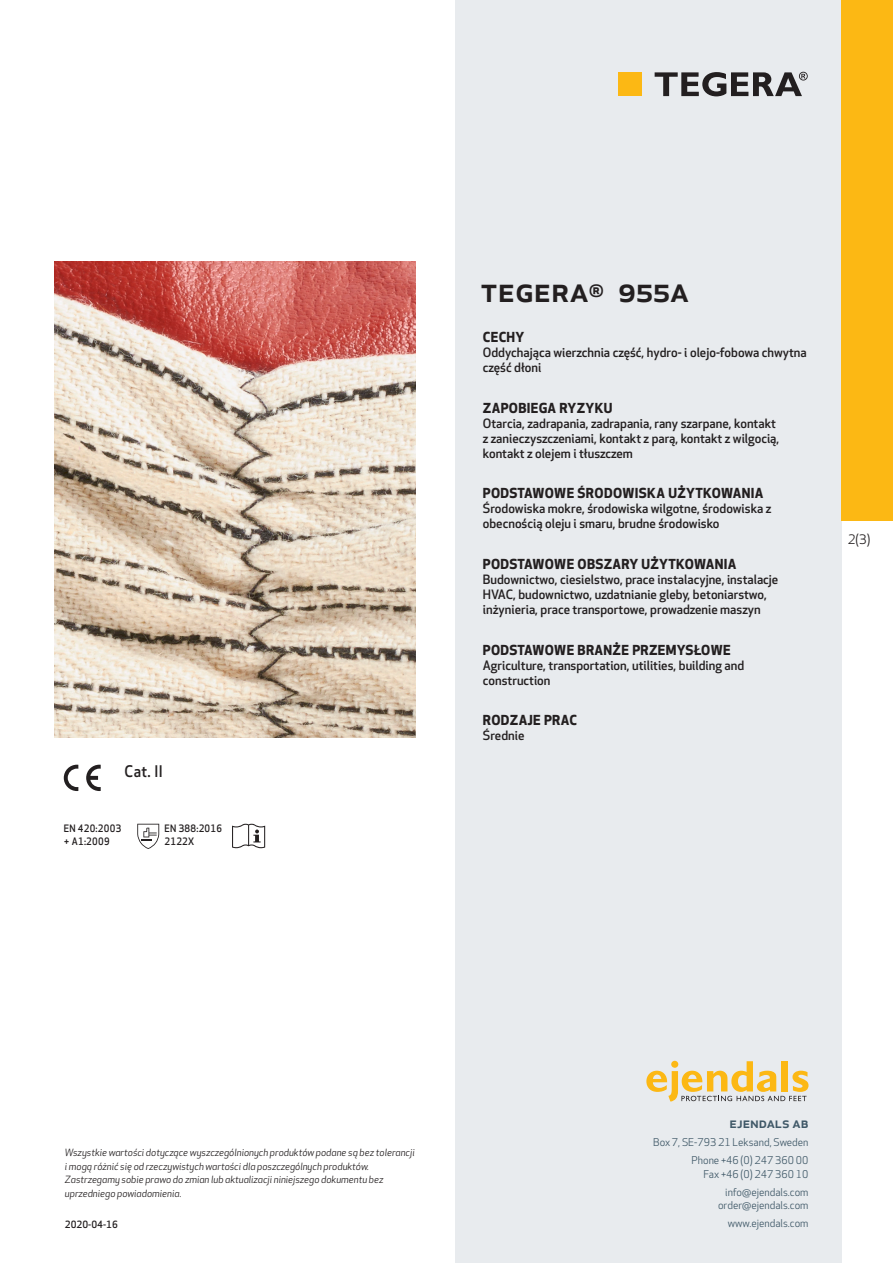
<style>
.page{position:relative;width:893px;height:1263px;background:#fff}
.page>*{position:absolute;margin:0;border:0;box-sizing:border-box;transform-origin:0 0}
.prodname{font:500 34.5px "Apex New";color:#231f20}
.Artikel{font:500 15.6px "Apex New";color:#231f20;scale:.95 1}
.t1{font:500 15px "Apex New";color:#405968}
.Funktion_body{font:700 13.5px "Apex New";letter-spacing:.025em;color:#231f20}
.t2{font:12.75px "Apex New";color:#231f20}
.Funktion_body-2{font:500 12.6px/15px "Apex New";color:#231f20}
.t3{font:10.5px/18px "Apex New";color:#405968;text-align:right}
.Artikel-2{font:500 10.05px/13.5px "Apex New";letter-spacing:.025em;color:#231f20;scale:.95 1}
.t4{font:italic 9.75px/13.5px "Apex New";color:#231f20}
.Sidfot_datum{font:500 9.75px "Apex New";color:#231f20}
</style>
<div class="page">
<div style="left:455px;top:0;width:387px;height:1263px;background:#e8ebee"></div>
<svg style="left:646px;top:1061px;width:162px;height:40px"></svg>
<div style="left:842px;top:0;width:51px;height:520px;background:#fcb814"></div>
<div style="left:618px;top:72px;width:24px;height:24px;background:#fcb814"></div>
<svg style="left:655px;top:72px;width:153px;height:24px"></svg>
<svg style="left:86px;top:765px;width:15px;height:26px"></svg>
<svg style="left:64px;top:765px;width:14px;height:26px"></svg>
<svg style="left:137px;top:824px;width:22px;height:25px"></svg>
<svg style="left:232px;top:824px;width:33px;height:24px"></svg>
<img style="left:54px;top:261px;width:361px;height:477px">
<p class="Artikel" style="left:125px;top:761px;width:42px">Cat. II</p>
<p class="Artikel-2" style="left:64px;top:821px;width:62px">EN 420:2003 + A1:2009</p>
<p class="Artikel-2" style="left:165px;top:821px;width:62px">EN 388:2016<br>2122X</p>
<p class="prodname" style="left:480px;top:266px;width:210px">TEGERA<sup>®</sup> 955A</p>
<p class="Funktion_body" style="left:483px;top:327px;width:43px">CECHY</p>
<p class="Funktion_body-2" style="left:483px;top:345px;width:325px">Oddychająca wierzchnia część, hydro- i olejo-fobowa chwytna część dłoni</p>
<p class="Funktion_body" style="left:483px;top:398px;width:131px">ZAPOBIEGA RYZYKU</p>
<p class="Funktion_body-2" style="left:483px;top:415px;width:298px">Otarcia, zadrapania, zadrapania, rany szarpane, kontakt z zanieczyszczeniami, kontakt z parą, kontakt z wilgocią, kontakt z olejem i tłuszczem</p>
<p class="Funktion_body" style="left:483px;top:483px;width:282px">PODSTAWOWE ŚRODOWISKA UŻYTKOWANIA</p>
<p class="Funktion_body-2" style="left:483px;top:501px;width:290px">Środowiska mokre, środowiska wilgotne, środowiska z obecnością oleju i smaru, brudne środowisko</p>
<p class="Funktion_body" style="left:483px;top:554px;width:255px">PODSTAWOWE OBSZARY UŻYTKOWANIA</p>
<p class="Funktion_body-2" style="left:483px;top:571px;width:297px">Budownictwo, ciesielstwo, prace instalacyjne, instalacje<br>HVAC, budownictwo, uzdatnianie gleby, betoniarstwo, inżynieria, prace transportowe, prowadzenie maszyn</p>
<p class="Funktion_body" style="left:483px;top:640px;width:249px">PODSTAWOWE BRANŻE PRZEMYSŁOWE</p>
<p class="Funktion_body-2" style="left:483px;top:657px;width:263px">Agriculture, transportation, utilities, building and construction</p>
<p class="Funktion_body" style="left:483px;top:710px;width:96px">RODZAJE PRAC</p>
<p class="Funktion_body-2" style="left:483px;top:728px;width:43px">Średnie</p>
<p class="t2" style="left:848px;top:531px;width:24px">2(3)</p>
<p class="t4" style="left:65px;top:1146px;width:351px">Wszystkie wartości dotyczące wyszczególnionych produktów podane są bez tolerancji i mogą różnić się od rzeczywistych wartości dla poszczególnych produktów.<br>Zastrzegamy sobie prawo do zmian lub aktualizacji niniejszego dokumentu bez uprzedniego powiadomienia.</p>
<p class="Sidfot_datum" style="left:65px;top:1218px;width:54px">2020-04-16</p>
<p class="t1" style="left:729px;top:1113px;width:80px">ejendals ab</p>
<p class="t3" style="left:653px;top:1133px;width:157px">Box 7, SE-793 21 Leksand, Sweden<br>Phone +46 (0) 247 360 00</p>
<p class="t3" style="left:703px;top:1165px;width:107px">Fax +46 (0) 247 360 10 info@ejendals.com</p>
<p class="t3" style="left:718px;top:1196px;width:92px">order@ejendals.com</p>
<p class="t3" style="left:728px;top:1215px;width:82px">www.ejendals.com</p>
</div>
